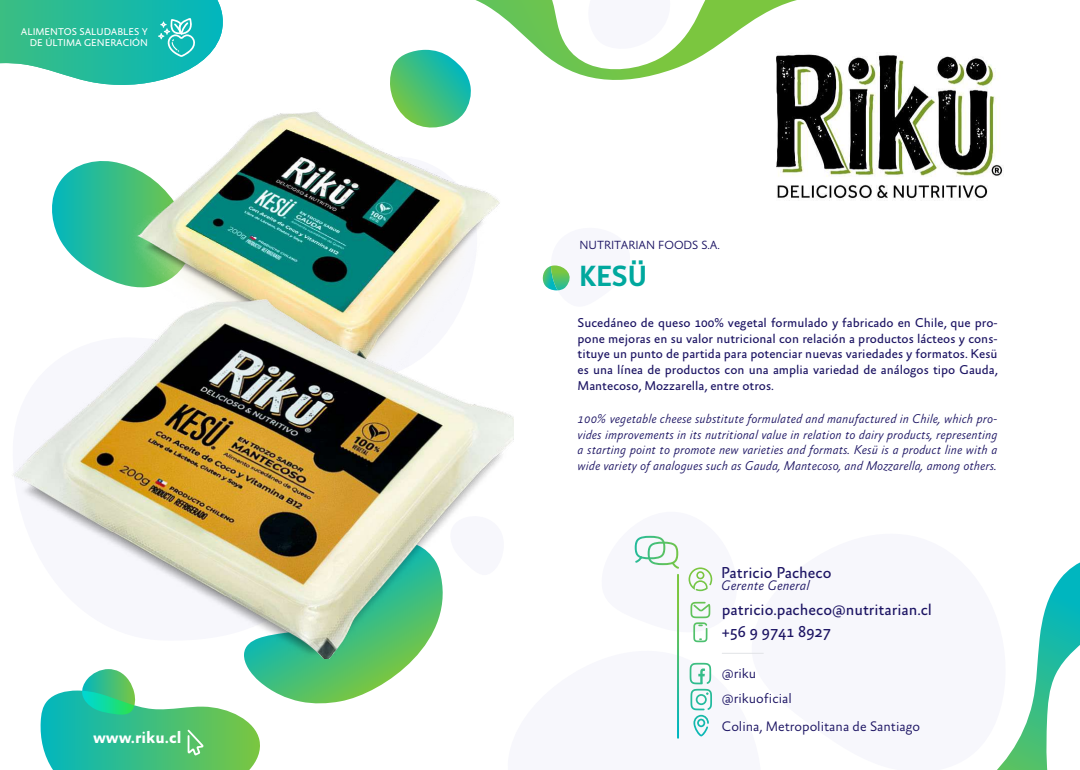
<style>
.page{position:relative;width:1080px;height:770px;background:#fff}
.page>*{position:absolute;margin:0;border:0;box-sizing:border-box;transform-origin:0 0}
.t1{font:700 30px "gob CL";color:#00a89e}
.t2{font:700 17px "Absara Sans";color:#fff}
.t3{font:16px/22.7px "Absara Sans";color:#1c1463}
.t4{font:300 14px/25.3px "Absara Sans";color:#1c1463}
.t5{font:italic 300 14px "Absara Sans";color:#1c1463}
.t6{font:italic 300 13px/15.6px "Absara Sans";color:#1c1463;text-align:justify}
.t7{font:13px/15.6px "Absara Sans";color:#1c1463;text-align:justify}
.t8{font:300 12px "Absara Sans";color:#1c1463}
.t9{font:10px/11px "Absara Sans";color:#fff;text-align:right}
</style>
<div class="page">
<svg style="left:542px;top:265px;width:28px;height:26px"></svg>
<svg style="left:997px;top:562px;width:83px;height:208px"></svg>
<svg style="left:40px;top:669px;width:220px;height:101px"></svg>
<img style="left:776px;top:54px;width:227px;height:147px">
<svg style="left:634px;top:535px;width:130px;height:204px"></svg>
<svg style="left:244px;top:659px;width:170px;height:45px"></svg>
<svg style="left:390px;top:0;width:407px;height:131px"></svg>
<svg style="left:52px;top:161px;width:77px;height:119px"></svg>
<img style="left:129px;top:106px;width:375px;height:174px">
<img style="left:13px;top:280px;width:501px;height:379px">
<svg style="left:0;top:0;width:223px;height:85px;background:#42c5ae"></svg>
<p class="t9" style="left:21px;top:27px;width:129px">ALIMENTOS SALUDABLES Y<br>DE ÚLTIMA GENERACIÓN</p>
<h2 class="t2" style="left:93px;top:728px;width:90px">www.riku.cl</h2>
<p class="t8" style="left:579px;top:238px;width:142px">NUTRITARIAN FOODS S.A.</p>
<h1 class="t1" style="left:579px;top:255px;width:69px">KESÜ</h1>
<p class="t7" style="left:578px;top:316px;width:422px">Sucedáneo de queso 100% vegetal formulado y fabricado en Chile, que pro&shy;pone mejoras en su valor nutricional con relación a productos lácteos y cons&shy;tituye un punto de partida para potenciar nuevas variedades y formatos. Kesü es una línea de productos con una amplia variedad de análogos tipo Gauda, Mantecoso, Mozzarella, entre otros.</p>
<p class="t6" style="left:578px;top:412px;width:422px">100% vegetable cheese substitute formulated and manufactured in Chile, which pro&shy;vides improvements in its nutritional value in relation to dairy products, representing a starting point to promote new varieties and formats. Kesü is a product line with a wide variety of analogues such as Gauda, Mantecoso, and Mozzarella, among others.</p>
<p class="t3" style="left:721px;top:562px;width:112px">Patricio Pacheco</p>
<p class="t3" style="left:722px;top:599px;width:212px">patricio.pacheco@nutritarian.cl +56 9 9741 8927</p>
<p class="t4" style="left:722px;top:661px;width:72px">@riku @rikuoficial</p>
<p class="t5" style="left:721px;top:578px;width:90px">Gerente General</p>
<p class="t4" style="left:722px;top:714px;width:200px">Colina, Metropolitana de Santiago</p>
</div>
